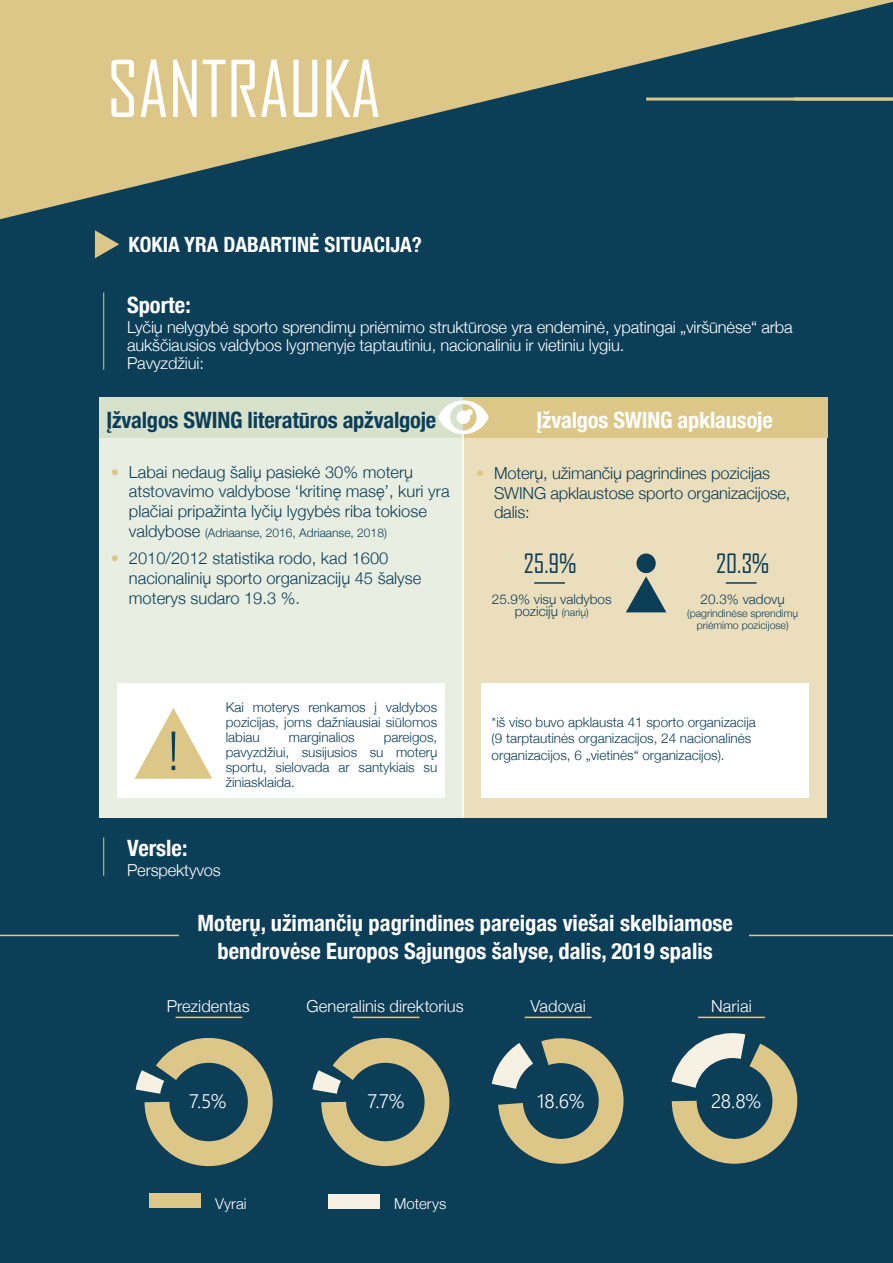
<style>
.page{position:relative;width:893px;height:1263px;background:#0c3e58}
.page>*{position:absolute;margin:0;border:0;box-sizing:border-box;transform-origin:0 0}
.t1{font:75px "Agency FB";color:#fff}
.t2{font:25.5px "Agency FB";color:#0c3e58}
.t3{font:700 condensed 22.5px/28.5px "Helvetica Neue";color:#fff;text-align:center}
.t4{font:700 condensed 22.5px "Helvetica Neue";letter-spacing:-.01em;color:#0c3e58}
.t5{font:700 condensed 21px "Helvetica Neue";color:#fff}
.t6{font:300 19.5px "Segoe UI";color:#fff}
.t7{font:300 16.5px/19.8px "Helvetica Neue";color:#0c3e58}
.t8{font:300 16.5px/18px "Helvetica Neue";letter-spacing:-.01em;color:#fff}
.t9{font:300 15px "Helvetica Neue";letter-spacing:.01em;color:#fff}
.t10{font:300 13.5px/15px "Helvetica Neue";color:#0c3e58;text-align:justify}
.t11{font:300 12px "Helvetica Neue";color:#0c3e58}
.t12{font:300 10.5px/12.6px "Helvetica Neue";color:#0c3e58;text-align:center}
.s1{color:#dcc789}
.s2{font-size:16.5px}
.s3{font-size:10.5px}
</style>
<div class="page">
<svg style="left:0;top:0;width:893px;height:219px;fill:#dcc789"></svg>
<div style="left:99px;top:431px;width:363px;height:386px;background:#e9eee2"></div>
<div style="left:464px;top:431px;width:363px;height:386px;background:#ebdebc"></div>
<div style="left:99px;top:397px;width:364px;height:40px;background:#d8e1cc"></div>
<hr style="left:646px;top:98px;width:247px;height:3px;background:#dcc789">
<div style="left:463px;top:397px;width:364px;height:40px;background:#dcc789"></div>
<hr style="left:462px;top:433px;width:2px;height:384px;background:#fff">
<hr style="left:103px;top:292px;width:1px;height:78px;background:#dcc789">
<svg style="left:95px;top:230px;width:24px;height:28px"></svg>
<div style="left:636px;top:553px;width:20px;height:20px;background:#0c3e58;border-radius:50%"></div>
<svg style="left:626px;top:576px;width:40px;height:36px"></svg>
<hr style="left:103px;top:837px;width:1px;height:39px;background:#dcc789">
<div style="left:149px;top:1194px;width:51px;height:14px;background:#dcc789"></div>
<div style="left:328px;top:1194px;width:51px;height:14px;background:#f6f1e2"></div>
<div style="left:117px;top:683px;width:328px;height:115px;background:#fff"></div>
<svg style="left:134px;top:708px;width:78px;height:71px"></svg>
<hr style="left:534px;top:582px;width:31px;height:2px;background:#0c3e58">
<hr style="left:726px;top:582px;width:30px;height:2px;background:#0c3e58">
<div style="left:481px;top:683px;width:328px;height:115px;background:#fff"></div>
<hr style="left:749px;top:935px;width:144px;height:1px;background:#dcc789">
<hr style="left:0;top:935px;width:179px;height:1px;background:#dcc789">
<svg style="left:135px;top:1038px;width:138px;height:129px"></svg>
<svg style="left:312px;top:1038px;width:138px;height:129px"></svg>
<svg style="left:491px;top:1038px;width:133px;height:126px"></svg>
<svg style="left:671px;top:1033px;width:127px;height:131px"></svg>
<hr style="left:176px;top:1017px;width:66px;height:1px;background:#dcc789">
<hr style="left:353px;top:1017px;width:66px;height:1px;background:#dcc789">
<hr style="left:525px;top:1017px;width:66px;height:1px;background:#dcc789">
<hr style="left:698px;top:1017px;width:67px;height:1px;background:#dcc789">
<svg style="left:438px;top:400px;width:51px;height:34px"></svg>
<h1 class="t1" style="left:107px;top:43px;width:275px">SANTRAUKA</h1>
<h3 class="t5" style="left:128px;top:227px;width:295px">KOKIA YRA DABARTINĖ SITUACIJA?</h3>
<h3 class="t3" style="left:127px;top:289px;width:65px">Sporte:</h3>
<p class="t8" style="left:127px;top:317px;width:667px">Lyčių nelygybė sporto sprendimų priėmimo struktūrose yra endeminė, ypatingai „viršūnėse“ arba aukščiausios valdybos lygmenyje taptautiniu, nacionaliniu ir vietiniu lygiu.<br>Pavyzdžiui:</p>
<h3 class="t3" style="left:536px;top:404px;width:238px">Įžvalgos SWING apklausoje</h3>
<p class="t7" style="left:129px;top:461px;width:322px;text-indent:-18px"><span class="s1">•</span> Labai nedaug šalių pasiekė 30% moterų atstovavimo valdybose ‘kritinę masę’, kuri yra plačiai pripažinta lyčių lygybės riba tokiose</p>
<p class="t11" style="left:129px;top:523px;width:259px"><span class="s2">valdybose</span> (Adriaanse, 2016, Adriaanse, 2018)</p>
<p class="t7" style="left:129px;top:547px;width:294px;text-indent:-18px"><span class="s1">•</span> 2010/2012 statistika rodo, kad 1600 nacionalinių sporto organizacijų 45 šalyse moterys sudaro 19.3 %.</p>
<h3 class="t4" style="left:107px;top:401px;width:331px">Įžvalgos SWING literatūros apžvalgoje</h3>
<p class="t7" style="left:494px;top:462px;width:298px;text-indent:-18px"><span class="s1">•</span> Moterų, užimančių pagrindines pozicijas<br>SWING apklaustose sporto organizacijose, dalis:</p>
<h2 class="t2" style="left:524px;top:548px;width:54px">25.9%</h2>
<p class="t10" style="left:492px;top:592px;width:121px;line-height:12px;text-align:center">25.9% visų valdybos pozicijų <span class="s3">(narių)</span></p>
<h2 class="t2" style="left:716px;top:548px;width:55px">20.3%</h2>
<p class="t10" style="left:701px;top:591px;width:86px">20.3% vadovų</p>
<p class="t12" style="left:687px;top:606px;width:112px">(pagrindinėse sprendimų priėmimo pozicijose)</p>
<p class="t10" style="left:226px;top:699px;width:213px">Kai moterys renkamos į valdybos pozicijas, joms dažniausiai siūlomos labiau</p>
<p class="t10" style="left:226px;top:729px;width:213px;text-indent:158px">pareigos, pavyzdžiui, susijusios su moterų sportu, sielovada ar santykiais su žiniasklaida.</p>
<p class="t10" style="left:289px;top:729px;width:67px">marginalios</p>
<h3 class="t3" style="left:127px;top:832px;width:62px">Versle:</h3>
<p class="t8" style="left:127px;top:860px;width:95px">Perspektyvos</p>
<p class="t10" style="left:492px;top:712px;width:266px;line-height:16.5px;text-align:left">*iš viso buvo apklausta 41 sporto organizacija (9 tarptautinės organizacijos, 24 nacionalinės organizacijos, 6 „vietinės“ organizacijos).</p>
<h3 class="t3" style="left:198px;top:907px;width:537px">Moterų, užimančių pagrindines pareigas viešai skelbiamose bendrovėse Europos Sąjungos šalyse, dalis, 2019 spalis</h3>
<p class="t8" style="left:167px;top:996px;width:85px">Prezidentas</p>
<p class="t8" style="left:306px;top:996px;width:159px">Generalinis direktorius</p>
<p class="t8" style="left:530px;top:996px;width:57px">Vadovai</p>
<p class="t8" style="left:711px;top:996px;width:42px">Nariai</p>
<h3 class="t6" style="left:189px;top:1085px;width:39px">7.5%</h3>
<h3 class="t6" style="left:368px;top:1085px;width:39px">7.7%</h3>
<h3 class="t6" style="left:537px;top:1085px;width:49px">18.6%</h3>
<h3 class="t6" style="left:711px;top:1085px;width:52px">28.8%</h3>
<p class="t9" style="left:215px;top:1191px;width:33px">Vyrai</p>
<p class="t9" style="left:394px;top:1192px;width:54px">Moterys</p>
</div>
